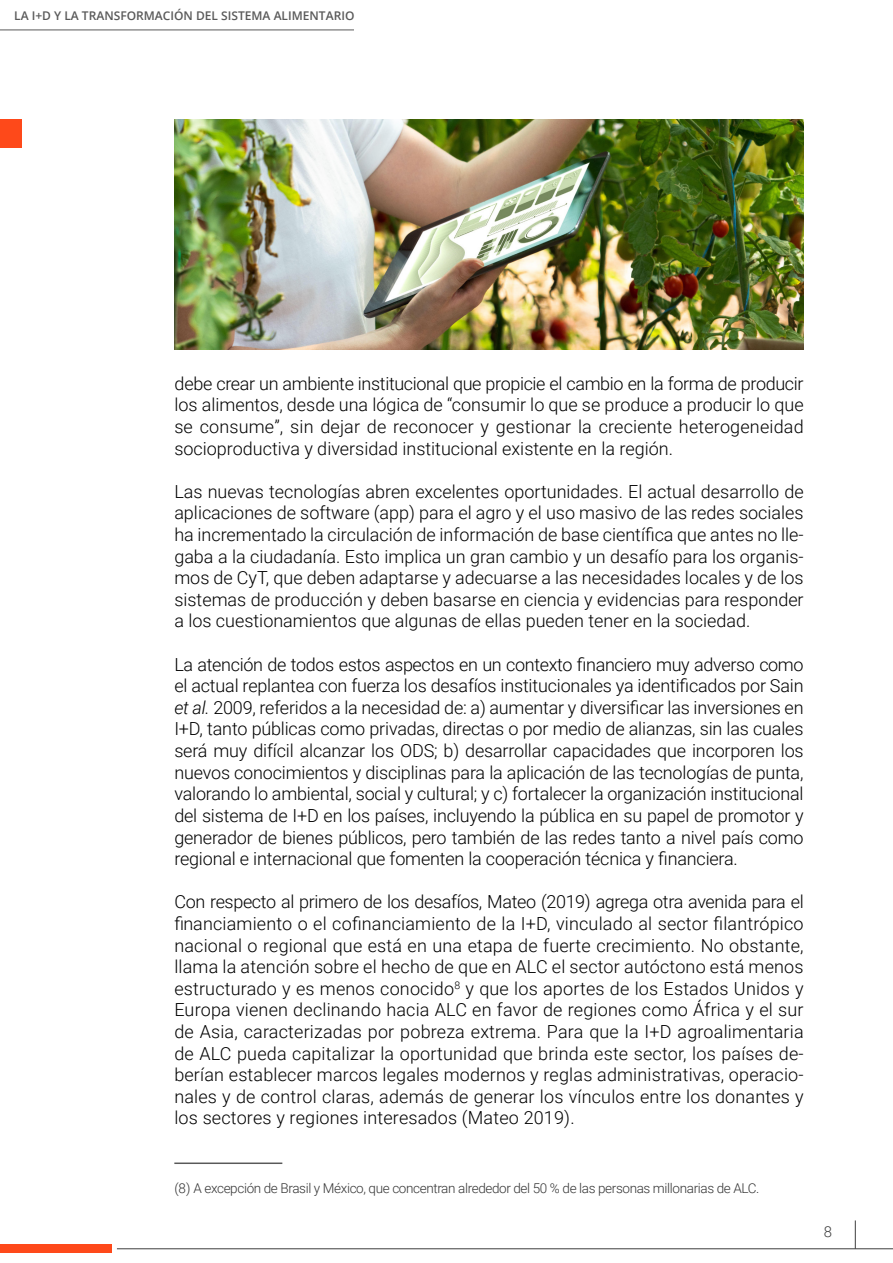
<style>
.page{position:relative;width:893px;height:1263px;background:#fff}
.page>*{position:absolute;margin:0;border:0;box-sizing:border-box;transform-origin:0 0}
.t1{font:300 18px/21.6px "Roboto";color:#000;text-align:justify}
.t2{font:300 15px "Roboto";color:#3e3e3e}
.t3{font:300 13.5px "Roboto";letter-spacing:-.025em;color:#343434}
.t4{font:600 12px "Open Sans";color:#595959}
.s1{font-style:italic}
</style>
<div class="page">
<svg style="left:855px;top:1220px;width:1px;height:28px"></svg>
<hr style="left:117px;top:1248px;width:776px;height:1px;background:#3e3e3e">
<div style="left:0;top:1244px;width:112px;height:8px;background:#fe491a"></div>
<div style="left:0;top:119px;width:21px;height:28px;background:#fe491a"></div>
<hr style="left:0;top:30px;width:354px;height:1px;background:#595959">
<hr style="left:174px;top:1162px;width:108px;height:2px;background:#595959">
<img style="left:174px;top:119px;width:630px;height:231px">
<p class="t4" style="left:14px;top:7px;width:342px">LA I+D Y LA TRANSFORMACIÓN DEL SISTEMA ALIMENTARIO</p>
<p class="t1" style="left:174px;top:372px;width:631px">debe crear un ambiente institucional que propicie el cambio en la forma de producir los alimentos, desde una lógica de “consumir lo que se produce a producir lo que se consume”, sin dejar de reconocer y gestionar la creciente heterogeneidad socioproductiva y diversidad institucional existente en la región.</p>
<p class="t1" style="left:174px;top:480px;width:631px">Las nuevas tecnologías abren excelentes oportunidades. El actual desarrollo de aplicaciones de software (app) para el agro y el uso masivo de las redes sociales ha incrementado la circulación de información de base científica que antes no lle&shy;gaba a la ciudadanía. Esto implica un gran cambio y un desafío para los organis&shy;mos de CyT, que deben adaptarse y adecuarse a las necesidades locales y de los sistemas de producción y deben basarse en ciencia y evidencias para responder a los cuestionamientos que algunas de ellas pueden tener en la sociedad.</p>
<p class="t1" style="left:174px;top:653px;width:631px">La atención de todos estos aspectos en un contexto financiero muy adverso como el actual replantea con fuerza los desafíos institucionales ya identificados por Sain <span class="s1">et al.</span> 2009, referidos a la necesidad de: a) aumentar y diversificar las inversiones en I+D, tanto públicas como privadas, directas o por medio de alianzas, sin las cuales será muy difícil alcanzar los ODS; b) desarrollar capacidades que incorporen los nuevos conocimientos y disciplinas para la aplicación de las tecnologías de punta, valorando lo ambiental, social y cultural; y c) fortalecer la organización institucional del sistema de I+D en los países, incluyendo la pública en su papel de promotor y generador de bienes públicos, pero también de las redes tanto a nivel país como regional e internacional que fomenten la cooperación técnica y financiera.</p>
<p class="t1" style="left:174px;top:890px;width:631px">Con respecto al primero de los desafíos, Mateo (2019) agrega otra avenida para el financiamiento o el cofinanciamiento de la I+D, vinculado al sector filantrópico nacional o regional que está en una etapa de fuerte crecimiento. No obstante, llama la atención sobre el hecho de que en ALC el sector autóctono está menos estructurado y es menos conocido<sup>8</sup> y que los aportes de los Estados Unidos y Europa vienen declinando hacia ALC en favor de regiones como África y el sur de Asia, caracterizadas por pobreza extrema. Para que la I+D agroalimentaria de ALC pueda capitalizar la oportunidad que brinda este sector, los países de&shy;berían establecer marcos legales modernos y reglas administrativas, operacio&shy;nales y de control claras, además de generar los vínculos entre los donantes y los sectores y regiones interesados (Mateo 2019).</p>
<p class="t3" style="left:174px;top:1179px;width:587px">(8) A excepción de Brasil y México, que concentran alrededor del 50 % de las personas millonarias de ALC.</p>
<p class="t2" style="left:824px;top:1221px;width:10px">8</p>
</div>
